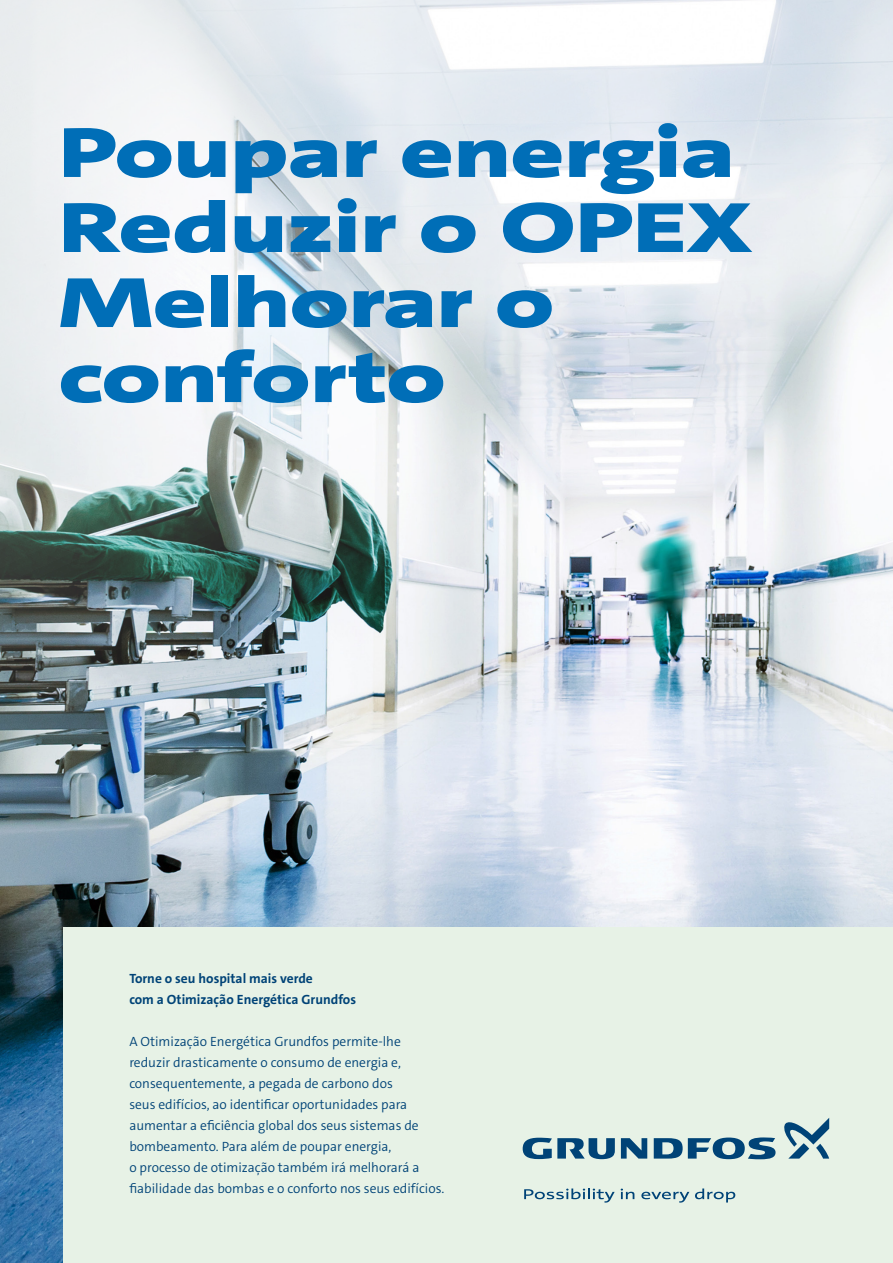
<style>
.page{position:relative;width:893px;height:1263px;background:#fff}
.page>*{position:absolute;margin:0;border:0;box-sizing:border-box;transform-origin:0 0}
.t1{font:900 72px/75px "Grundfos The Sans Extd";color:#006eb7}
.t2{font:300 13.5px/21px "Grundfos The Sans";color:#004377}
.t3{font:700 13.5px/21px "Grundfos The Sans";color:#004377}
</style>
<div class="page">
<img style="left:0;top:0;width:893px;height:1263px">
<div style="left:64px;top:927px;width:829px;height:336px;background:#e7f2e6"></div>
<svg style="left:621px;top:1138px;width:26px;height:20px"></svg>
<svg style="left:523px;top:1138px;width:92px;height:21px"></svg>
<svg style="left:654px;top:1137px;width:121px;height:22px"></svg>
<svg style="left:784px;top:1118px;width:45px;height:40px"></svg>
<svg style="left:524px;top:1188px;width:91px;height:14px"></svg>
<svg style="left:621px;top:1188px;width:13px;height:11px"></svg>
<svg style="left:641px;top:1191px;width:48px;height:11px"></svg>
<svg style="left:695px;top:1188px;width:40px;height:14px"></svg>
<h1 class="t1" style="left:59px;top:116px;width:695px">Poupar energia<br>Reduzir o OPEX<br>Melhorar o conforto</h1>
<p class="t3" style="left:129px;top:968px;width:228px">Torne o seu hospital mais verde<br>com a Otimização Energética Grundfos</p>
<p class="t2" style="left:129px;top:1031px;width:316px">A Otimização Energética Grundfos permite-lhe reduzir drasticamente o consumo de energia e, consequentemente, a pegada de carbono dos<br>seus edifícios, ao identificar oportunidades para aumentar a eficiência global dos seus sistemas de bombeamento. Para além de poupar energia,<br>o processo de otimização também irá melhorará a fiabilidade das bombas e o conforto nos seus edifícios.</p>
</div>
